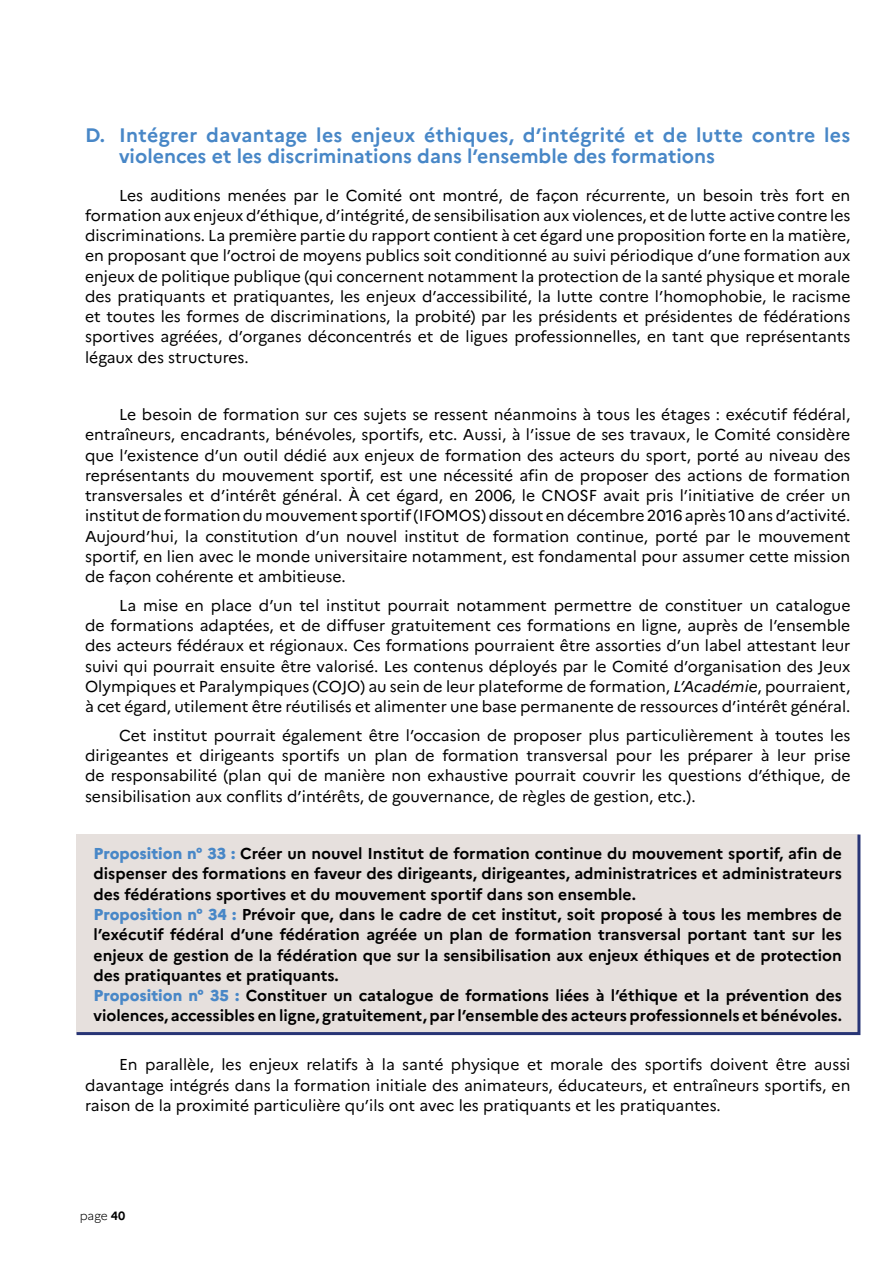
<style>
.page{position:relative;width:893px;height:1263px;background:#fff}
.page>*{position:absolute;margin:0;border:0;box-sizing:border-box;transform-origin:0 0}
.t1{font:700 19.5px/21px "Marianne";color:#4887c7}
.t2{font:15.75px/20.2px "Marianne";color:#000;text-align:justify}
.t3{font:700 15.75px/20.2px "Marianne";color:#000}
.t4{font:300 12px "Marianne";color:#000}
.s1{font-style:italic}
.s2{font-weight:800;color:#4887c7}
.s3{font-weight:700}
</style>
<div class="page">
<div style="left:76px;top:834px;width:785px;height:202px;background:#e6e0dd"></div>
<p class="t1" style="left:119px;top:125px;width:733px;text-indent:-34px">D. Intégrer davantage les enjeux éthiques, d’intégrité et de lutte contre les violences et les discriminations dans l’ensemble des formations</p>
<p class="t2" style="left:85px;top:185px;width:767px;text-indent:34px">Les auditions menées par le Comité ont montré, de façon récurrente, un besoin très fort en formation aux enjeux d’éthique, d’intégrité, de sensibilisation aux violences, et de lutte active contre les discriminations. La première partie du rapport contient à cet égard une proposition forte en la matière, en proposant que l’octroi de moyens publics soit conditionné au suivi périodique d’une formation aux enjeux de politique publique (qui concernent notamment la protection de la santé physique et morale des pratiquants et pratiquantes, les enjeux d’accessibilité, la lutte contre l’homophobie, le racisme et toutes les formes de discriminations, la probité) par les présidents et présidentes de fédérations sportives agréées, d’organes déconcentrés et de ligues professionnelles, en tant que représentants légaux des structures.</p>
<p class="t2" style="left:85px;top:404px;width:767px;text-indent:34px">Le besoin de formation sur ces sujets se ressent néanmoins à tous les étages : exécutif fédéral, entraîneurs, encadrants, bénévoles, sportifs, etc. Aussi, à l’issue de ses travaux, le Comité considère que l’existence d’un outil dédié aux enjeux de formation des acteurs du sport, porté au niveau des représentants du mouvement sportif, est une nécessité afin de proposer des actions de formation transversales et d’intérêt général. À cet égard, en 2006, le CNOSF avait pris l’initiative de créer un institut de formation du mouvement sportif (IFOMOS) dissout en décembre 2016 après 10 ans d’activité.<br>Aujourd’hui, la constitution d’un nouvel institut de formation continue, porté par le mouvement sportif, en lien avec le monde universitaire notamment, est fondamental pour assumer cette mission de façon cohérente et ambitieuse.</p>
<p class="t2" style="left:85px;top:595px;width:767px;text-indent:34px">La mise en place d’un tel institut pourrait notamment permettre de constituer un catalogue de formations adaptées, et de diffuser gratuitement ces formations en ligne, auprès de l’ensemble des acteurs fédéraux et régionaux. Ces formations pourraient être assorties d’un label attestant leur suivi qui pourrait ensuite être valorisé. Les contenus déployés par le Comité d’organisation des Jeux Olympiques et Paralympiques (COJO) au sein de leur plateforme de formation, <span class="s1">L’Académie</span>, pourraient, à cet égard, utilement être réutilisés et alimenter une base permanente de ressources d’intérêt général.</p>
<p class="t2" style="left:85px;top:725px;width:767px;text-indent:34px">Cet institut pourrait également être l’occasion de proposer plus particulièrement à toutes les dirigeantes et dirigeants sportifs un plan de formation transversal pour les préparer à leur prise de responsabilité (plan qui de manière non exhaustive pourrait couvrir les questions d’éthique, de sensibilisation aux conflits d’intérêts, de gouvernance, de règles de gestion, etc.).</p>
<p class="t3" style="left:94px;top:843px;width:750px"><span class="s2">Proposition n° 33 :</span> Créer un nouvel Institut de formation continue du mouvement sportif, afin de dispenser des formations en faveur des dirigeants, dirigeantes, administratrices et administrateurs des fédérations sportives et du mouvement sportif dans son ensemble.<br><span class="s2">Proposition n° 34 :</span> Prévoir que, dans le cadre de cet institut, soit proposé à tous les membres de l’exécutif fédéral d’une fédération agréée un plan de formation transversal portant tant sur les enjeux de gestion de la fédération que sur la sensibilisation aux enjeux éthiques et de protection des pratiquantes et pratiquants.<br><span class="s2">Proposition n° 35 :</span> Constituer un catalogue de formations liées à l’éthique et la prévention des violences, accessibles en ligne, gratuitement, par l’ensemble des acteurs professionnels et bénévoles.</p>
<p class="t2" style="left:85px;top:1054px;width:767px;text-indent:34px">En parallèle, les enjeux relatifs à la santé physique et morale des sportifs doivent être aussi davantage intégrés dans la formation initiale des animateurs, éducateurs, et entraîneurs sportifs, en raison de la proximité particulière qu’ils ont avec les pratiquants et les pratiquantes.</p>
<p class="t4" style="left:80px;top:1209px;width:47px">page <span class="s3">40</span></p>
</div>
